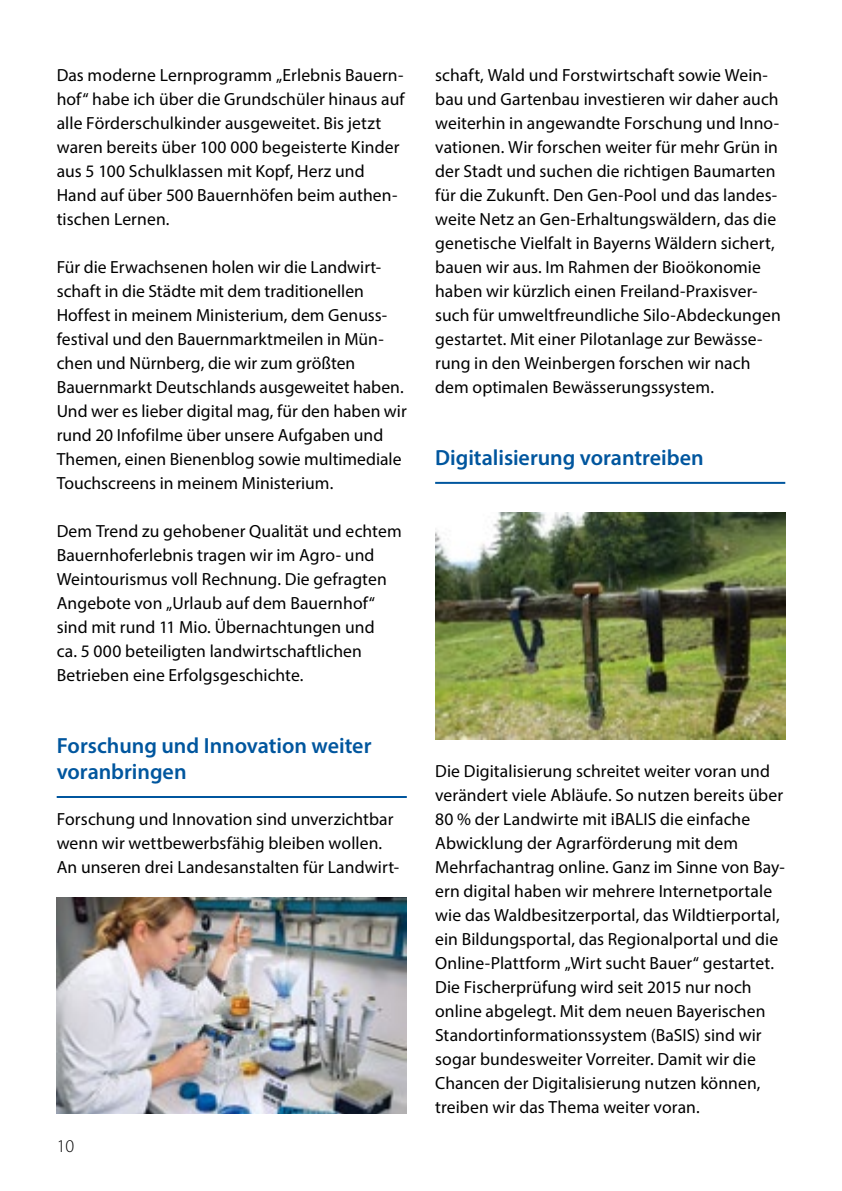
<style>
.page{position:relative;width:842px;height:1191px;background:#fff}
.page>*{position:absolute;margin:0;border:0;box-sizing:border-box;transform-origin:0 0}
.H4_11_Semibold{font:600 22px/26px "Myriad Pro";letter-spacing:-.005em;color:#00569e}
.t1{font:300 18px "Myriad Pro";color:#000}
.Fließtext{font:17.6px/24px "Myriad Pro";letter-spacing:.005em;color:#000}
</style>
<div class="page">
<hr style="left:57px;top:796px;width:350px;height:2px;background:#00569e">
<hr style="left:435px;top:482px;width:350px;height:2px;background:#00569e">
<img style="left:57px;top:897px;width:350px;height:216px">
<img style="left:435px;top:513px;width:350px;height:226px">
<p class="Fließtext" style="left:57px;top:63px;width:349px">Das moderne Lernprogramm „Erlebnis Bauern&shy;hof“ habe ich über die Grundschüler hinaus auf alle Förderschulkinder ausgeweitet. Bis jetzt waren bereits über 100 000 begeisterte Kinder aus 5 100 Schulklassen mit Kopf, Herz und Hand auf über 500 Bauernhöfen beim authen&shy;tischen Lernen.</p>
<p class="Fließtext" style="left:57px;top:255px;width:352px">Für die Erwachsenen holen wir die Landwirt&shy;schaft in die Städte mit dem traditionellen Hoffest in meinem Ministerium, dem Genuss&shy;festival und den Bauernmarktmeilen in Mün&shy;chen und Nürnberg, die wir zum größten Bauernmarkt Deutschlands ausgeweitet haben.<br>Und wer es lieber digital mag, für den haben wir rund 20 Infofilme über unsere Aufgaben und Themen, einen Bienenblog sowie multimediale Touchscreens in meinem Ministerium.</p>
<p class="Fließtext" style="left:57px;top:519px;width:346px">Dem Trend zu gehobener Qualität und echtem Bauernhoferlebnis tragen wir im Agro- und Weintourismus voll Rechnung. Die gefragten Angebote von „Urlaub auf dem Bauernhof“ sind mit rund 11 Mio. Übernachtungen und<br>ca. 5 000 beteiligten landwirtschaftlichen Betrieben eine Erfolgsgeschichte.</p>
<h5 class="H4_11_Semibold" style="left:57px;top:732px;width:316px">Forschung und Innovation weiter voranbringen</h5>
<p class="Fließtext" style="left:57px;top:807px;width:344px">Forschung und Innovation sind unverzichtbar wenn wir wettbewerbsfähig bleiben wollen.<br>An unseren drei Landesanstalten für Landwirt-</p>
<p class="t1" style="left:57px;top:1135px;width:19px">10</p>
<p class="Fließtext" style="left:435px;top:63px;width:347px">schaft, Wald und Forstwirtschaft sowie Wein&shy;bau und Gartenbau investieren wir daher auch weiterhin in angewandte Forschung und Inno&shy;vationen. Wir forschen weiter für mehr Grün in der Stadt und suchen die richtigen Baumarten für die Zukunft. Den Gen-Pool und das landes&shy;weite Netz an Gen-Erhaltungswäldern, das die genetische Vielfalt in Bayerns Wäldern sichert, bauen wir aus. Im Rahmen der Bioökonomie haben wir kürzlich einen Freiland-Praxisver&shy;such für umweltfreundliche Silo-Abdeckungen gestartet. Mit einer Pilotanlage zur Bewässe&shy;rung in den Weinbergen forschen wir nach dem optimalen Bewässerungssystem.</p>
<h5 class="H4_11_Semibold" style="left:435px;top:444px;width:270px">Digitalisierung vorantreiben</h5>
<p class="Fließtext" style="left:435px;top:759px;width:351px">Die Digitalisierung schreitet weiter voran und verändert viele Abläufe. So nutzen bereits über 80 % der Landwirte mit iBALIS die einfache Abwicklung der Agrarförderung mit dem Mehrfachantrag online. Ganz im Sinne von Bay&shy;ern digital haben wir mehrere Internetportale wie das Waldbesitzerportal, das Wildtierportal, ein Bildungsportal, das Regionalportal und die Online-Plattform „Wirt sucht Bauer“ gestartet.<br>Die Fischerprüfung wird seit 2015 nur noch online abgelegt. Mit dem neuen Bayerischen Standortinformationssystem (BaSIS) sind wir sogar bundesweiter Vorreiter. Damit wir die Chancen der Digitalisierung nutzen können, treiben wir das Thema weiter voran.</p>
</div>
